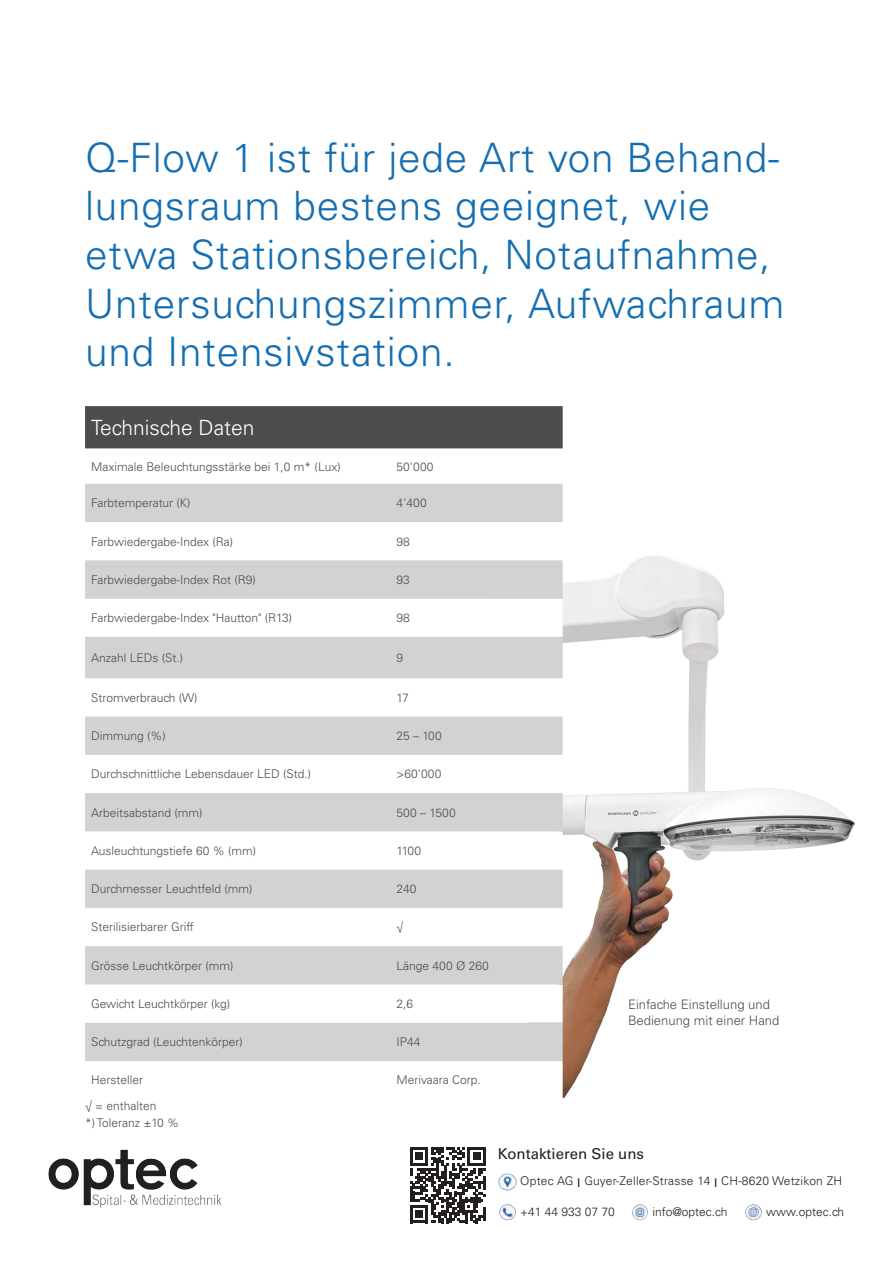
<style>
.page{position:relative;width:893px;height:1263px;background:#fff}
.page>*{position:absolute;margin:0;border:0;box-sizing:border-box;transform-origin:0 0}
.t1{font:300 40.5px/48.6px "Univers LT Std";letter-spacing:.02em;color:#156eb1}
.t2{font:300 21px "Univers LT Std";color:#fff}
.t3{font:15px "Univers LT Std";color:#231f20}
.t4{font:300 13.05px/16.5px "Univers LT Std";color:#4b4c4d}
.t5{font:300 12px/16.5px "Univers LT Std";color:#4b4c4d}
.t6{font:300 12px "Univers LT Std";letter-spacing:.01em;color:#231f20}
.s1{font-weight:400}
</style>
<div class="page">
<img style="left:563px;top:556px;width:292px;height:542px">
<div style="left:85px;top:406px;width:478px;height:43px;background:#4b4c4d"></div>
<svg style="left:85px;top:484px;width:478px;height:577px;fill:#d1d2d4"></svg>
<img style="left:745px;top:1204px;width:17px;height:17px">
<img style="left:499px;top:1204px;width:17px;height:17px">
<img style="left:632px;top:1204px;width:16px;height:17px">
<img style="left:498px;top:1173px;width:19px;height:18px">
<img style="left:48px;top:1149px;width:174px;height:58px">
<svg style="left:410px;top:1147px;width:76px;height:76px"></svg>
<h1 class="t1" style="left:85px;top:133px;width:701px">Q-Flow 1 ist für jede Art von Behand&shy;lungsraum bestens geeignet, wie etwa Stationsbereich, Notaufnahme, Untersuchungszimmer, Aufwachraum und Intensivstation.</h1>
<h2 class="t2" style="left:91px;top:415px;width:165px">Technische Daten</h2>
<p class="t5" style="left:91px;top:458px;width:251px">Maximale Beleuchtungsstärke bei 1,0 m* (Lux)</p>
<p class="t5" style="left:396px;top:458px;width:39px">50'000</p>
<p class="t5" style="left:91px;top:495px;width:101px">Farbtemperatur (K)</p>
<p class="t5" style="left:396px;top:495px;width:32px">4'400</p>
<p class="t5" style="left:91px;top:533px;width:144px">Farbwiedergabe-Index (Ra)</p>
<p class="t5" style="left:396px;top:533px;width:15px">98</p>
<p class="t5" style="left:91px;top:571px;width:166px">Farbwiedergabe-Index Rot (R9)</p>
<p class="t5" style="left:396px;top:571px;width:15px">93</p>
<p class="t5" style="left:91px;top:610px;width:203px">Farbwiedergabe-Index "Hautton" (R13)</p>
<p class="t5" style="left:396px;top:610px;width:15px">98</p>
<p class="t5" style="left:91px;top:649px;width:94px">Anzahl LEDs (St.)</p>
<p class="t5" style="left:396px;top:649px;width:8px">9</p>
<p class="t5" style="left:91px;top:689px;width:108px">Stromverbrauch (W)</p>
<p class="t5" style="left:396px;top:689px;width:14px">17</p>
<p class="t5" style="left:91px;top:727px;width:76px">Dimmung (%)</p>
<p class="t5" style="left:396px;top:727px;width:47px">25 – 100</p>
<p class="t5" style="left:91px;top:766px;width:222px">Durchschnittliche Lebensdauer LED (Std.)</p>
<p class="t5" style="left:396px;top:766px;width:47px">&gt;60'000</p>
<p class="t5" style="left:91px;top:804px;width:113px">Arbeitsabstand (mm)</p>
<p class="t5" style="left:396px;top:804px;width:61px">500 – 1500</p>
<p class="t5" style="left:91px;top:842px;width:167px">Ausleuchtungstiefe 60 % (mm)</p>
<p class="t5" style="left:396px;top:842px;width:26px">1100</p>
<p class="t5" style="left:91px;top:881px;width:163px">Durchmesser Leuchtfeld (mm)</p>
<p class="t5" style="left:396px;top:881px;width:22px">240</p>
<p class="t5" style="left:91px;top:919px;width:104px">Sterilisierbarer Griff</p>
<p class="t5" style="left:396px;top:919px;width:8px">√</p>
<p class="t5" style="left:91px;top:957px;width:144px">Grösse Leuchtkörper (mm)</p>
<p class="t5" style="left:396px;top:957px;width:94px">Länge 400 Ø 260</p>
<p class="t5" style="left:91px;top:995px;width:141px">Gewicht Leuchtkörper (kg)</p>
<p class="t5" style="left:396px;top:995px;width:18px">2,6</p>
<p class="t5" style="left:91px;top:1034px;width:153px">Schutzgrad (Leuchtenkörper)</p>
<p class="t5" style="left:396px;top:1034px;width:26px">IP44</p>
<p class="t5" style="left:91px;top:1072px;width:53px">Hersteller</p>
<p class="t5" style="left:396px;top:1072px;width:86px">Merivaara Corp.</p>
<p class="t5" style="left:85px;top:1098px;width:96px">√ = enthalten<br>*) Toleranz ±10 %</p>
<p class="t4" style="left:628px;top:996px;width:153px">Einfache Einstellung und<br>Bedienung mit einer Hand</p>
<p class="t3" style="left:498px;top:1145px;width:148px">Kontaktieren Sie uns</p>
<p class="t6" style="left:520px;top:1174px;width:323px">Optec AG <span class="s1">I</span> Guyer-Zeller-Strasse 14 <span class="s1">I</span> CH-8620 Wetzikon ZH</p>
<p class="t6" style="left:520px;top:1205px;width:96px">+41 44 933 07 70</p>
<p class="t6" style="left:653px;top:1204px;width:76px">info@optec.ch</p>
<p class="t6" style="left:766px;top:1205px;width:79px">www.optec.ch</p>
</div>
